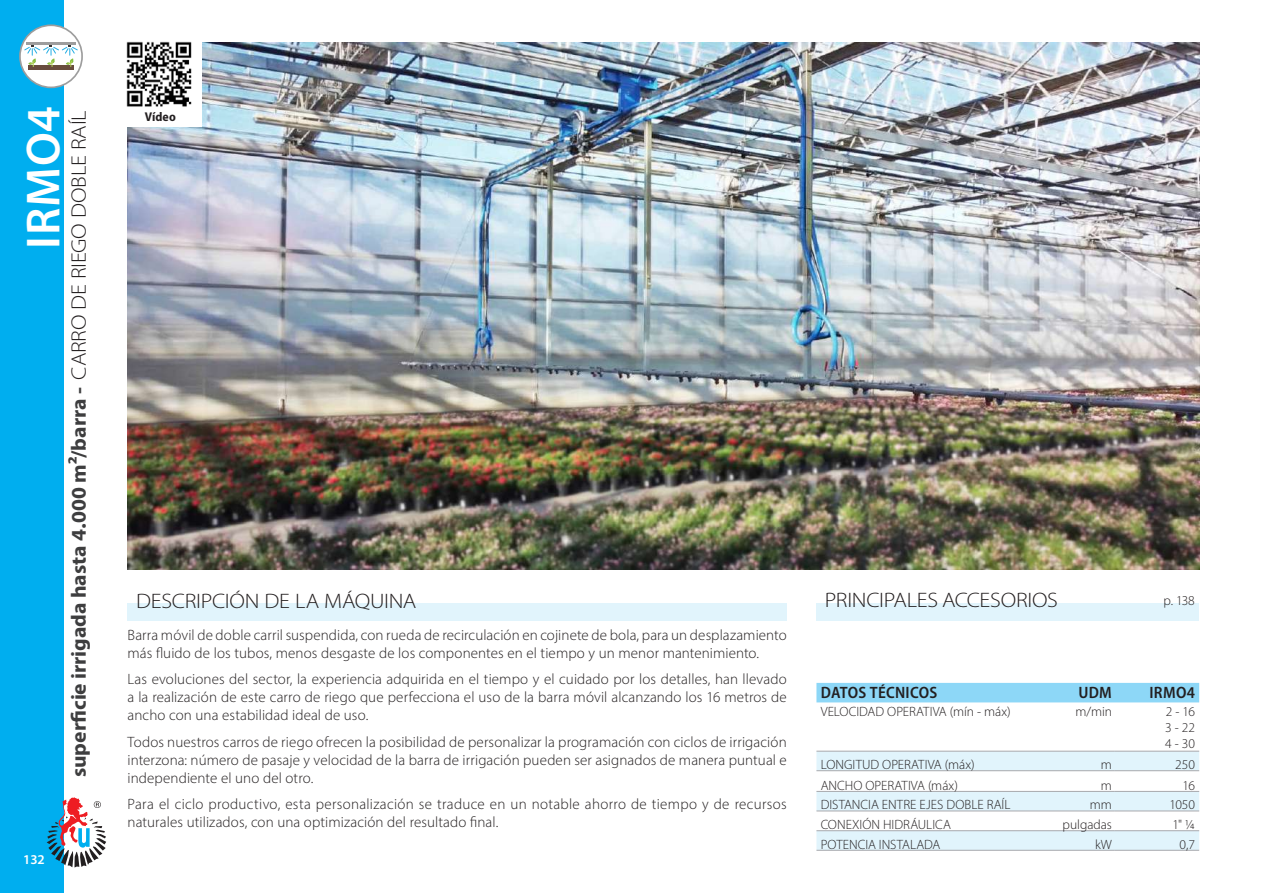
<style>
.page{position:relative;width:1263px;height:893px;background:#fff}
.page>*{position:absolute;margin:0;border:0;box-sizing:border-box;transform-origin:0 0}
.t1{font:600 48px "Myriad Pro";letter-spacing:.02em;color:#fff}
.t2{font:700 semi-condensed 21px "Myriad Pro";color:#3e3e3f;scale:1.1 1}
.t3{font:300 21px "Myriad Pro";letter-spacing:-.015em;color:#231f20;scale:1.1 1}
.t4{font:600 semi-condensed 16.5px "Myriad Pro";letter-spacing:.015em;color:#231f20}
.t5{font:300 15px/18px "Myriad Pro";letter-spacing:.01em;color:#231f20}
.t6{font:300 13.5px/20px "Myriad Pro";color:#231f20;text-align:justify}
.t7{font:600 13.5px "Myriad Pro";color:#fff}
.t8{font:700 semi-condensed 12.75px "Myriad Pro";letter-spacing:.015em;color:#231f20}
.s1{font-weight:300;font-stretch:normal;color:#231f20}
</style>
<div class="page">
<div style="left:0;top:0;width:64px;height:893px;background:#00aeef"></div>
<svg style="left:47px;top:797px;width:59px;height:70px"></svg>
<img style="left:128px;top:43px;width:1071px;height:527px">
<div style="left:128px;top:43px;width:74px;height:83px;background:#fff"></div>
<div style="left:128px;top:603px;width:659px;height:17px;background:#e1f4fc"></div>
<div style="left:20px;top:25px;width:62px;height:62px;background:#fff;border-radius:50%"></div>
<div style="left:19px;top:24px;width:64px;height:64px;border:2px solid #9d9d9d;border-radius:50%"></div>
<hr style="left:26px;top:42px;width:50px;height:3px;background:#9d9d9d">
<div style="left:28px;top:65px;width:45px;height:5px;background:#684c3e"></div>
<svg style="left:24px;top:45px;width:54px;height:22px"></svg>
<div style="left:816px;top:603px;width:383px;height:17px;background:#e1f4fc"></div>
<div style="left:816px;top:683px;width:383px;height:19px;background:#8dd7f7"></div>
<svg style="left:816px;top:752px;width:383px;height:98px"></svg>
<hr style="left:1114px;top:751px;width:85px;height:1px;background:#a8a9ad">
<hr style="left:1114px;top:770px;width:85px;height:1px;background:#a8a9ad">
<hr style="left:1114px;top:791px;width:85px;height:1px;background:#a8a9ad">
<hr style="left:1114px;top:811px;width:85px;height:1px;background:#a8a9ad">
<hr style="left:1114px;top:830px;width:85px;height:1px;background:#a8a9ad">
<hr style="left:1114px;top:850px;width:85px;height:1px;background:#a8a9ad">
<hr style="left:816px;top:751px;width:298px;height:1px;background:#a8a9ad">
<hr style="left:816px;top:811px;width:298px;height:1px;background:#a8a9ad">
<hr style="left:816px;top:770px;width:298px;height:1px;background:#a8a9ad">
<hr style="left:816px;top:791px;width:298px;height:1px;background:#a8a9ad">
<hr style="left:816px;top:830px;width:298px;height:1px;background:#a8a9ad">
<hr style="left:816px;top:850px;width:298px;height:1px;background:#a8a9ad">
<img style="left:126px;top:41px;width:66px;height:66px">
<h1 class="t1" style="left:13px;top:249px;width:144px;rotate:-90deg">IRMO4</h1>
<h2 class="t2" style="left:65px;top:777px;width:608px;rotate:-90deg">superficie irrigada hasta 4.000 m2/barra - <span class="s1">CARRO DE RIEGO DOBLE RAÍL</span></h2>
<p class="t7" style="left:23px;top:851px;width:23px">132</p>
<p class="t8" style="left:145px;top:109px;width:33px">Vídeo</p>
<h2 class="t3" style="left:136px;top:588px;width:256px">DESCRIPCIÓN DE LA MÁQUINA</h2>
<h2 class="t3" style="left:825px;top:588px;width:213px">PRINCIPALES ACCESORIOS</h2>
<p class="t6" style="left:1163px;top:590px;width:33px">p. 138</p>
<p class="t5" style="left:128px;top:626px;width:661px">Barra móvil de doble carril suspendida, con rueda de recirculación en cojinete de bola, para un desplazamiento más fluido de los tubos, menos desgaste de los componentes en el tiempo y un menor mantenimiento.</p>
<p class="t5" style="left:128px;top:670px;width:661px;text-align:justify">Las evoluciones del sector, la experiencia adquirida en el tiempo y el cuidado por los detalles, han llevado a la realización de este carro de riego que perfecciona el uso de la barra móvil alcanzando los 16 metros de ancho con una estabilidad ideal de uso.</p>
<p class="t5" style="left:128px;top:733px;width:661px;text-align:justify">Todos nuestros carros de riego ofrecen la posibilidad de personalizar la programación con ciclos de irrigación interzona: número de pasaje y velocidad de la barra de irrigación pueden ser asignados de manera puntual e independiente el uno del otro.</p>
<p class="t5" style="left:128px;top:795px;width:661px">Para el ciclo productivo, esta personalización se traduce en un notable ahorro de tiempo y de recursos naturales utilizados, con una optimización del resultado final.</p>
<p class="t4" style="left:821px;top:682px;width:118px">DATOS TÉCNICOS</p>
<p class="t4" style="left:1078px;top:682px;width:35px">UDM</p>
<p class="t6" style="left:821px;top:701px;width:191px">VELOCIDAD OPERATIVA (mín - máx)</p>
<p class="t6" style="left:1075px;top:701px;width:38px">m/min</p>
<p class="t6" style="left:821px;top:754px;width:156px">LONGITUD OPERATIVA (máx)</p>
<p class="t6" style="left:1101px;top:754px;width:13px">m</p>
<p class="t6" style="left:821px;top:775px;width:139px">ANCHO OPERATIVA (máx)</p>
<p class="t6" style="left:1101px;top:775px;width:13px">m</p>
<p class="t6" style="left:821px;top:795px;width:191px">DISTANCIA ENTRE EJES DOBLE RAÍL</p>
<p class="t6" style="left:1090px;top:795px;width:24px">mm</p>
<p class="t6" style="left:821px;top:814px;width:132px">CONEXIÓN HIDRÁULICA</p>
<p class="t6" style="left:1062px;top:814px;width:51px">pulgadas</p>
<p class="t6" style="left:821px;top:834px;width:121px">POTENCIA INSTALADA</p>
<p class="t6" style="left:1095px;top:834px;width:18px">kW</p>
<p class="t4" style="left:1149px;top:682px;width:47px">IRMO4</p>
<p class="t6" style="left:1165px;top:703px;width:31px;line-height:16.2px">2 - 16<br>3 - 22<br>4 - 30</p>
<p class="t6" style="left:1169px;top:754px;width:27px;text-align:right">250<br>16<br>1050<br>1" ¼<br>0,7</p>
</div>
